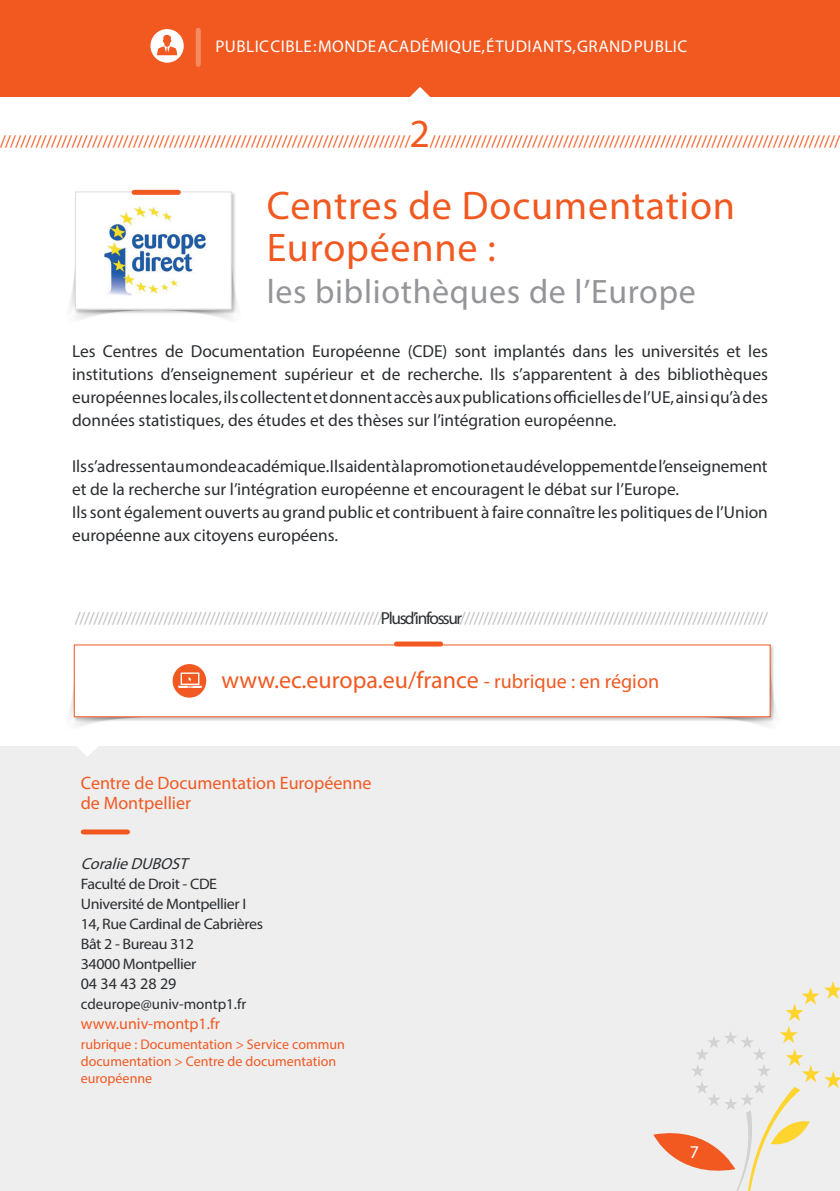
<style>
.page{position:relative;width:840px;height:1191px;background:#fff}
.page>*{position:absolute;margin:0;border:0;box-sizing:border-box;transform-origin:0 0}
.t1{font:40px/42px "Myriad Pro";letter-spacing:.02em;color:#f15921}
.t2{font:34px "Myriad Pro";letter-spacing:.02em;color:#939598}
.t3{font:24px "Myriad Pro";color:#f15921}
.t4{font:18px/20px "Myriad Pro";color:#f15921}
.t5{font:18px "Myriad Pro";color:#fff}
.t6{font:17.4px/23px "Myriad Pro";color:#2a2e31}
.t7{font:17.4px "Myriad Pro";letter-spacing:-.075em;color:#bcbdc0}
.t8{font:17px "Myriad Pro";color:#f15921}
.t9{font:17px "Myriad Pro";letter-spacing:.03em;color:#fff}
.t10{font:16px "Myriad Pro";color:#f15921}
.t11{font:italic 16px "Myriad Pro";color:#2a2e31}
.t12{font:16px "Myriad Pro";color:#2a2e31}
.t13{font:15.2px "Myriad Pro";letter-spacing:-.025em;color:#2a2e31;scale:1.05 1}
.t14{font:15px "Myriad Pro";color:#2a2e31}
.t15{font:14px/16.8px "Myriad Pro";color:#f15921}
.s1{color:#2a2e31}
.s2{font-size:20px}
</style>
<div class="page">
<div style="left:0;top:746px;width:839px;height:445px;background:#eeeeef"></div>
<div style="left:0;top:0;width:839px;height:96px;background:#f15921"></div>
<img style="left:70px;top:280px;width:32px;height:39px">
<div style="left:74px;top:191px;width:162px;height:123px;background:#231f20;opacity:.25"></div>
<div style="left:75px;top:191px;width:157px;height:118px;background:#fff;border:1px solid #dcdddf"></div>
<div style="left:134px;top:190px;width:44px;height:5px;background:#f15921"></div>
<svg style="left:77px;top:746px;width:21px;height:11px"></svg>
<div style="left:83px;top:829px;width:44px;height:5px;background:#f15921"></div>
<svg style="left:404px;top:87px;width:31px;height:10px"></svg>
<svg style="left:150px;top:29px;width:34px;height:34px"></svg>
<svg style="left:157px;top:35px;width:20px;height:20px"></svg>
<div style="left:196px;top:30px;width:5px;height:34px;background:#f58a63"></div>
<svg style="left:653px;top:981px;width:186px;height:210px"></svg>
<img style="left:104px;top:206px;width:102px;height:90px">
<img style="left:749px;top:656px;width:27px;height:70px">
<img style="left:70px;top:694px;width:27px;height:32px">
<div style="left:73px;top:644px;width:700px;height:78px;background:#231f20;opacity:.25"></div>
<div style="left:74px;top:644px;width:696px;height:73px;background:#fff;border:1px solid #f15921"></div>
<div style="left:396px;top:641px;width:44px;height:5px;background:#f15921"></div>
<div style="left:172px;top:664px;width:34px;height:33px;background:#f15921;border-radius:50%"></div>
<svg style="left:178px;top:672px;width:24px;height:16px"></svg>
<p class="t9" style="left:215px;top:36px;width:473px">PUBLIC CIBLE : MONDE ACADÉMIQUE, ÉTUDIANTS, GRAND PUBLIC</p>
<p class="t1" style="left:409px;top:112px;width:22px">2</p>
<p class="t8" style="left:0;top:131px;width:412px">////////////////////////////////////////////////////////////////////////////////</p>
<p class="t8" style="left:429px;top:131px;width:412px">////////////////////////////////////////////////////////////////////////////////</p>
<p class="t1" style="left:266px;top:184px;width:469px">Centres de Documentation<br>Européenne :</p>
<p class="t2" style="left:266px;top:271px;width:430px">les bibliothèques de l’Europe</p>
<p class="t6" style="left:72px;top:340px;width:697px;text-align:justify">Les Centres de Documentation Européenne (CDE) sont implantés dans les universités et les institutions d’enseignement supérieur et de recherche. Ils s’apparentent à des bibliothèques européennes locales, ils collectent et donnent accès aux publications officielles de l’UE, ainsi qu’à des données statistiques, des études et des thèses sur l’intégration européenne.</p>
<p class="t6" style="left:72px;top:455px;width:696px">Ils s’adressent au monde académique. Ils aident à la promotion et au développement de l’enseignement et de la recherche sur l’intégration européenne et encouragent le débat sur l’Europe.</p>
<p class="t6" style="left:72px;top:501px;width:697px">Ils sont également ouverts au grand public et contribuent à faire connaître les politiques de l’Union européenne aux citoyens européens.</p>
<p class="t7" style="left:75px;top:607px;width:694px">////////////////////////////////////////////////////////////////// <span class="s1">Plus d’infos sur</span>//////////////////////////////////////////////////////////////////</p>
<p class="t3" style="left:221px;top:665px;width:439px">www.ec.europa.eu/france <span class="s2">- rubrique : en région</span></p>
<p class="t4" style="left:81px;top:773px;width:292px">Centre de Documentation Européenne de Montpellier</p>
<p class="t11" style="left:81px;top:854px;width:113px">CoralieDUBOST</p>
<p class="t13" style="left:81px;top:875px;width:131px">Faculté de Droit - CDE</p>
<p class="t13" style="left:81px;top:895px;width:159px">Université de Montpellier I</p>
<p class="t13" style="left:81px;top:915px;width:175px">14, Rue Cardinal de Cabrières</p>
<p class="t13" style="left:81px;top:935px;width:109px">Bât 2 - Bureau 312</p>
<p class="t13" style="left:81px;top:955px;width:112px">34000 Montpellier</p>
<p class="t12" style="left:81px;top:974px;width:97px">04 34 43 28 29</p>
<p class="t14" style="left:81px;top:995px;width:167px">cdeurope@univ-montp1.fr</p>
<p class="t10" style="left:81px;top:1014px;width:141px">www.univ-montp1.fr</p>
<p class="t15" style="left:81px;top:1036px;width:265px">rubrique : Documentation &gt; Service commun documentation &gt; Centre de documentation européenne</p>
<p class="t5" style="left:689px;top:1140px;width:11px">7</p>
</div>
